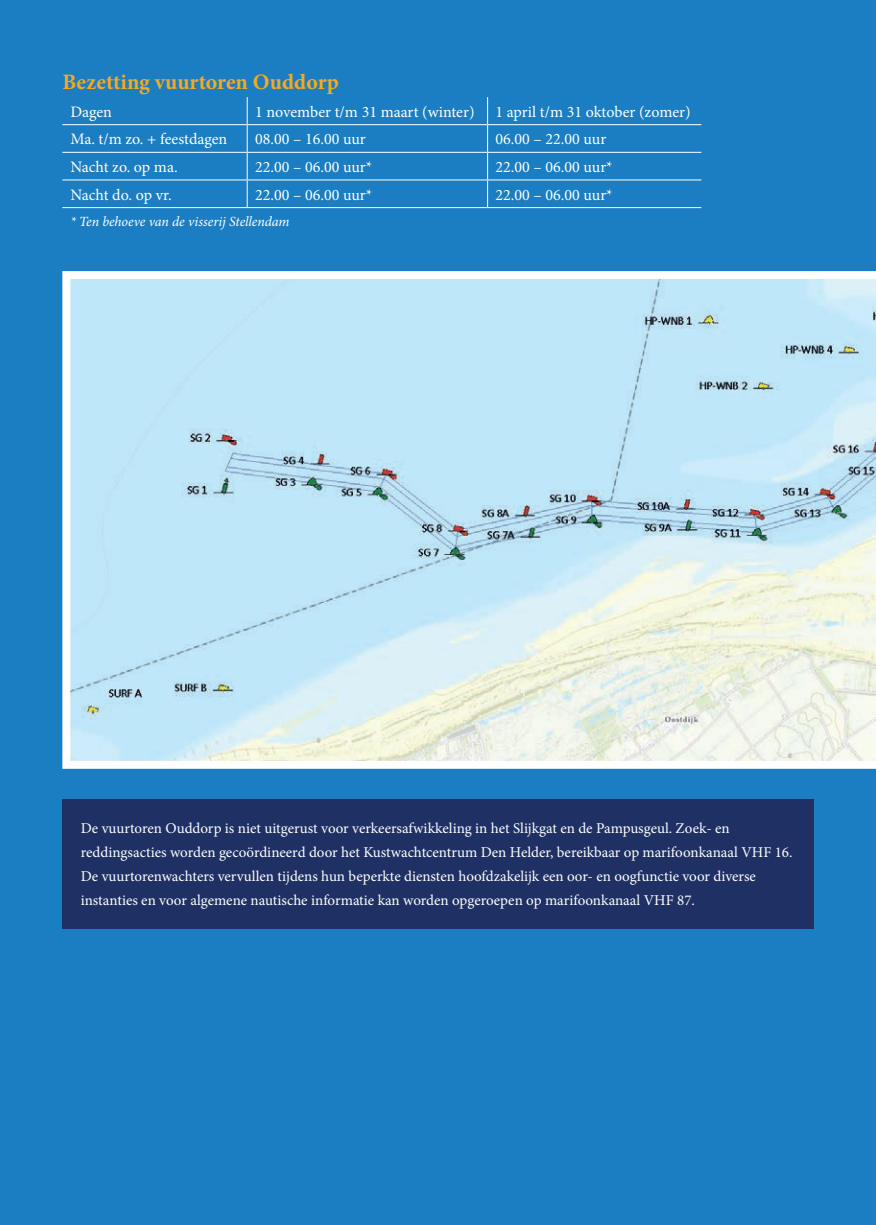
<style>
.page{position:relative;width:876px;height:1225px;background:#1b7ec2}
.page>*{position:absolute;margin:0;border:0;box-sizing:border-box;transform-origin:0 0}
.t1{font:700 22px "Minion Pro";color:#f9a91b}
.t2{font:16px "Minion Pro";color:#fff}
.t3{font:15px/24px "Minion Pro";color:#fff}
.t4{font:italic 14px "Minion Pro";letter-spacing:-.005em;color:#fff}
</style>
<div class="page">
<hr style="left:62px;top:124px;width:185px;height:1px;background:#fff">
<hr style="left:247px;top:124px;width:241px;height:1px;background:#fff">
<hr style="left:488px;top:124px;width:213px;height:1px;background:#fff">
<hr style="left:62px;top:152px;width:185px;height:1px;background:#fff">
<hr style="left:247px;top:152px;width:241px;height:1px;background:#fff">
<hr style="left:488px;top:152px;width:213px;height:1px;background:#fff">
<hr style="left:62px;top:179px;width:185px;height:1px;background:#fff">
<hr style="left:247px;top:179px;width:241px;height:1px;background:#fff">
<svg style="left:247px;top:97px;width:1px;height:110px"></svg>
<hr style="left:488px;top:179px;width:213px;height:1px;background:#fff">
<svg style="left:487px;top:97px;width:1px;height:110px"></svg>
<hr style="left:62px;top:207px;width:185px;height:1px;background:#fff">
<hr style="left:247px;top:207px;width:241px;height:1px;background:#fff">
<hr style="left:488px;top:207px;width:213px;height:1px;background:#fff">
<svg style="left:62px;top:271px;width:814px;height:498px;background:#cae7f1"></svg>
<div style="left:62px;top:799px;width:752px;height:130px;background:#1f3164"></div>
<h1 class="t1" style="left:62px;top:66px;width:278px">Bezetting vuurtoren Ouddorp</h1>
<p class="t2" style="left:70px;top:101px;width:43px">Dagen</p>
<p class="t2" style="left:255px;top:101px;width:221px">1 november t/m 31 maart (winter)</p>
<p class="t2" style="left:496px;top:101px;width:197px">1 april t/m 31 oktober (zomer)</p>
<p class="t2" style="left:70px;top:128px;width:159px">Ma. t/m zo. + feestdagen</p>
<p class="t2" style="left:255px;top:128px;width:112px">08.00 – 16.00 uur</p>
<p class="t2" style="left:496px;top:128px;width:112px">06.00 – 22.00 uur</p>
<p class="t2" style="left:70px;top:156px;width:109px">Nacht zo. op ma.</p>
<p class="t2" style="left:255px;top:156px;width:119px">22.00 – 06.00 uur*</p>
<p class="t2" style="left:496px;top:156px;width:119px">22.00 – 06.00 uur*</p>
<p class="t2" style="left:70px;top:184px;width:103px">Nacht do. op vr.</p>
<p class="t2" style="left:255px;top:184px;width:119px">22.00 – 06.00 uur*</p>
<p class="t2" style="left:496px;top:184px;width:119px">22.00 – 06.00 uur*</p>
<p class="t4" style="left:70px;top:212px;width:221px">* Ten behoeve van de visserij Stellendam</p>
<p class="t3" style="left:81px;top:816px;width:713px">De vuurtoren Ouddorp is niet uitgerust voor verkeersafwikkeling in het Slijkgat en de Pampusgeul. Zoek- en reddingsacties worden gecoördineerd door het Kustwachtcentrum Den Helder, bereikbaar op marifoonkanaal VHF 16.<br>De vuurtorenwachters vervullen tijdens hun beperkte diensten hoofdzakelijk een oor- en oogfunctie voor diverse instanties en voor algemene nautische informatie kan worden opgeroepen op marifoonkanaal VHF 87.</p>
</div>
